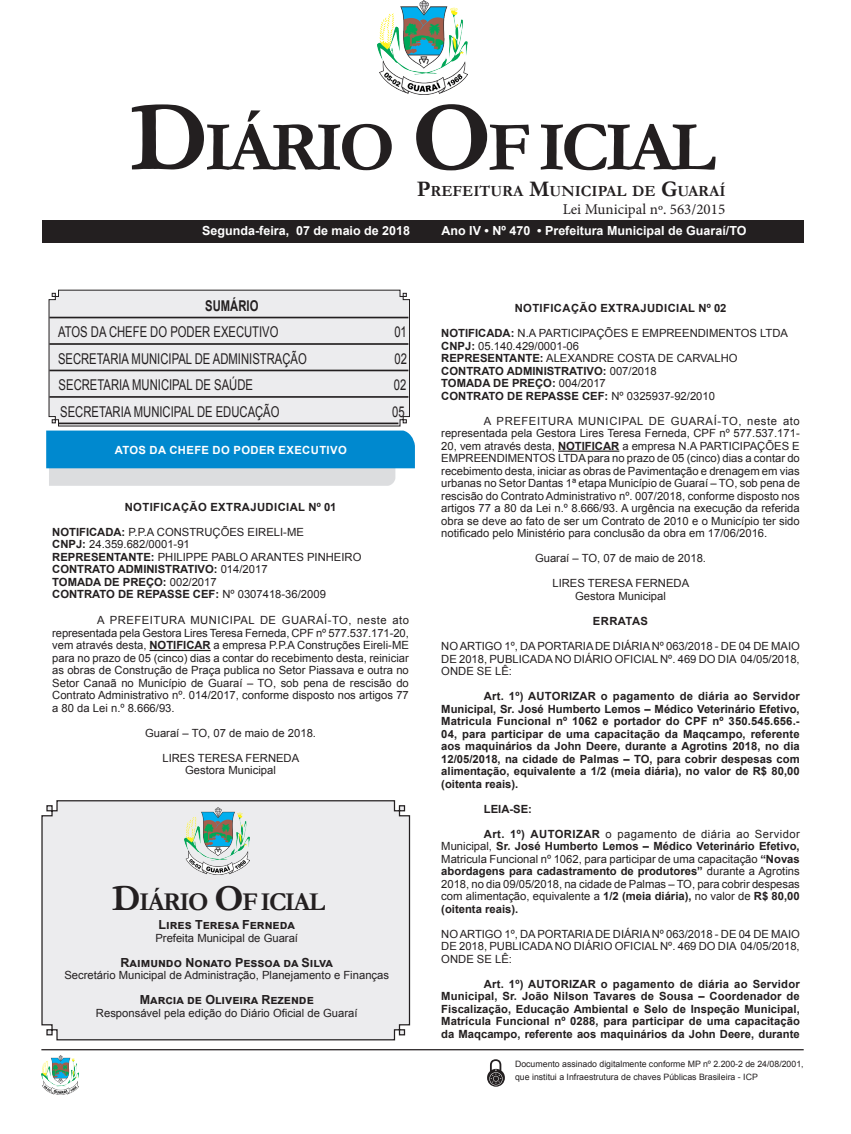
<style>
.page{position:relative;width:851px;height:1134px;background:#fff}
.page>*{position:absolute;margin:0;border:0;box-sizing:border-box;transform-origin:0 0}
.CORPO_DE_TEXTO{font:700 70.88px "Garamond";letter-spacing:-.06em;color:#231f20}
.CORPO_DE_TEXTO-2{font:700 25.88px "Garamond";letter-spacing:-.06em;color:#231f20}
.CORPO_DE_TEXTO-3{font:700 15.62px "Garamond";color:#231f20}
.t1{font:15px "Minion Pro";color:#231f20}
.Nome_Secretário{font:14.88px "Arial";color:#231f20;scale:.76 1}
.Nome_Secretário-2{font:700 14.88px "Arial";color:#231f20;scale:.76 1}
.t2{font:700 12.5px "Arial";color:#fff}
.Assinatura{font:700 12.5px "Arial";color:#231f20}
.CORPO_DE_TEXTO-4{font:11.25px/12.5px "Arial";color:#231f20;text-align:justify}
.CORPO_DE_TEXTO-5{font:700 11.25px/12.5px "Arial";color:#231f20;text-align:justify}
.SEM_PARAGRAFO{font:11.25px/12.5px "Arial";color:#231f20;text-align:justify}
.Assinatura-2{font:11.25px "Arial";color:#231f20}
.SEM_PARAGRAFO-2{font:700 11.25px "Arial";color:#231f20}
.TITULOS{font:700 11.25px "Arial";letter-spacing:.035em;color:#231f20}
.t3{font:700 11.25px "Arial";letter-spacing:.035em;color:#fff}
.Assinatura-3{font:700 11.25px "Arial";letter-spacing:.035em;color:#231f20}
.CORPO_DE_TEXTO-6{font:8.75px/12.5px "Arial";color:#231f20}
.s1{font-size:101.25px}
.s2{font-size:22.38px}
.s3{font-weight:700}
.s4{font-weight:400}
.s5{font-size:36.88px}
</style>
<div class="page">
<div style="left:42px;top:220px;width:760px;height:22px;background:#231f20"></div>
<hr style="left:41px;top:1049px;width:762px;height:1px;background:#231f20">
<img style="left:378px;top:0;width:89px;height:95px">
<img style="left:41px;top:1056px;width:37px;height:39px">
<svg style="left:487px;top:1059px;width:18px;height:28px"></svg>
<div style="left:41px;top:800px;width:369px;height:241px;background:#ececee"></div>
<img style="left:185px;top:807px;width:64px;height:68px">
<svg style="left:48px;top:289px;width:362px;height:138px;background:#dcdcde"></svg>
<hr style="left:149px;top:650px;width:62px;height:1px;background:#231f20">
<svg style="left:46px;top:431px;width:369px;height:55px;background:#48a5d5"></svg>
<hr style="left:558px;top:451px;width:61px;height:1px;background:#231f20">
<p class="CORPO_DE_TEXTO" style="left:129px;top:99px;width:587px"><span class="s1">D</span>IÁRIO <span class="s1">O</span>F ICIAL</p>
<p class="CORPO_DE_TEXTO-3" style="left:417px;top:181px;width:310px"><span class="s2">P</span>REFEITURA <span class="s2">M</span>UNICIPAL DE <span class="s2">G</span>UARAÍ</p>
<p class="t1" style="left:562px;top:199px;width:164px">Lei Municipal nº. 563/2015</p>
<p class="t2" style="left:202px;top:222px;width:209px">Segunda-feira, 07 de maio de 2018</p>
<p class="t2" style="left:441px;top:222px;width:306px">Ano IV • Nº 470 • Prefeitura Municipal de Guaraí/TO</p>
<p class="Nome_Secretário-2" style="left:205px;top:295px;width:71px">SUMÁRIO</p>
<p class="Nome_Secretário" style="left:58px;top:322px;width:291px">ATOS DA CHEFE DO PODER EXECUTIVO</p>
<p class="Nome_Secretário" style="left:394px;top:322px;width:18px">01</p>
<p class="Nome_Secretário" style="left:58px;top:348px;width:329px">SECRETARIA MUNICIPAL DE ADMINISTRAÇÃO</p>
<p class="Nome_Secretário" style="left:394px;top:348px;width:18px">02</p>
<p class="Nome_Secretário" style="left:59px;top:375px;width:257px">SECRETARIA MUNICIPAL DE SAÚDE</p>
<p class="Nome_Secretário" style="left:394px;top:375px;width:18px">02</p>
<p class="Nome_Secretário" style="left:60px;top:401px;width:290px">SECRETARIA MUNICIPAL DE EDUCAÇÃO</p>
<p class="Nome_Secretário" style="left:392px;top:401px;width:18px">05</p>
<p class="t3" style="left:115px;top:442px;width:233px">ATOS DA CHEFE DO PODER EXECUTIVO</p>
<p class="TITULOS" style="left:125px;top:499px;width:213px">NOTIFICAÇÃO EXTRAJUDICIAL Nº 01</p>
<p class="SEM_PARAGRAFO" style="left:52px;top:525px;width:253px"><span class="s3">NOTIFICADA:</span> P.P.A CONSTRUÇÕES EIRELI-ME</p>
<p class="SEM_PARAGRAFO" style="left:52px;top:538px;width:139px"><span class="s3">CNPJ:</span> 24.359.682/0001-91</p>
<p class="SEM_PARAGRAFO" style="left:52px;top:550px;width:311px"><span class="s3">REPRESENTANTE:</span> PHILIPPE PABLO ARANTES PINHEIRO</p>
<p class="SEM_PARAGRAFO-2" style="left:52px;top:561px;width:217px">CONTRATO ADMINISTRATIVO: <span class="s4">014/2017</span></p>
<p class="SEM_PARAGRAFO-2" style="left:52px;top:574px;width:166px">TOMADA DE PREÇO: <span class="s4">002/2017</span></p>
<p class="SEM_PARAGRAFO-2" style="left:52px;top:586px;width:275px">CONTRATO DE REPASSE CEF: <span class="s4">Nº 0307418-36/2009</span></p>
<p class="CORPO_DE_TEXTO-4" style="left:52px;top:614px;width:358px;text-indent:45px">A PREFEITURA MUNICIPAL DE GUARAÍ-TO, neste ato representada pela Gestora Lires Teresa Ferneda, CPF nº 577.537.171-20, vem através desta, <span class="s3">NOTIFICAR</span> a empresa P.P.A Construções Eireli-ME para no prazo de 05 (cinco) dias a contar do recebimento desta, reiniciar as obras de Construção de Praça publica no Setor Piassava e outra no Setor Canaã no Município de Guaraí – TO, sob pena de rescisão do Contrato Administrativo nº. 014/2017, conforme disposto nos artigos 77 a 80 da Lei n.º 8.666/93.</p>
<p class="Assinatura-2" style="left:145px;top:725px;width:172px">Guaraí – TO, 07 de maio de 2018.</p>
<p class="Assinatura-2" style="left:162px;top:750px;width:138px">LIRES TERESA FERNEDA</p>
<p class="Assinatura-2" style="left:185px;top:763px;width:92px">Gestora Municipal</p>
<p class="CORPO_DE_TEXTO-2" style="left:112px;top:884px;width:215px"><span class="s5">D</span>IÁRIO <span class="s5">O</span>F ICIAL</p>
<p class="Assinatura" style="left:158px;top:916px;width:137px">Lires Teresa Ferneda</p>
<p class="Assinatura-2" style="left:155px;top:930px;width:144px">Prefeita Municipal de Guaraí</p>
<p class="Assinatura" style="left:120px;top:954px;width:213px">Raimundo Nonato Pessoa da Silva</p>
<p class="Assinatura-2" style="left:64px;top:968px;width:326px">Secretário Municipal de Administração, Planejamento e Finanças</p>
<p class="Assinatura" style="left:140px;top:991px;width:175px">Marcia de Oliveira Rezende</p>
<p class="Assinatura-2" style="left:96px;top:1005px;width:263px">Responsável pela edição do Diário Oficial de Guaraí</p>
<p class="TITULOS" style="left:514px;top:301px;width:213px">NOTIFICAÇÃO EXTRAJUDICIAL Nº 02</p>
<p class="SEM_PARAGRAFO" style="left:441px;top:327px;width:348px"><span class="s3">NOTIFICADA:</span> N.A PARTICIPAÇÕES E EMPREENDIMENTOS LTDA</p>
<p class="SEM_PARAGRAFO" style="left:441px;top:340px;width:139px"><span class="s3">CNPJ:</span> 05.140.429/0001-06</p>
<p class="SEM_PARAGRAFO" style="left:441px;top:352px;width:298px"><span class="s3">REPRESENTANTE:</span> ALEXANDRE COSTA DE CARVALHO</p>
<p class="SEM_PARAGRAFO-2" style="left:441px;top:363px;width:217px">CONTRATO ADMINISTRATIVO: <span class="s4">007/2018</span></p>
<p class="SEM_PARAGRAFO-2" style="left:441px;top:376px;width:166px">TOMADA DE PREÇO: <span class="s4">004/2017</span></p>
<p class="SEM_PARAGRAFO-2" style="left:441px;top:388px;width:275px">CONTRATO DE REPASSE CEF: <span class="s4">Nº 0325937-92/2010</span></p>
<p class="CORPO_DE_TEXTO-4" style="left:441px;top:415px;width:360px;text-indent:43px">A PREFEITURA MUNICIPAL DE GUARAÍ-TO, neste ato representada pela Gestora Lires Teresa Ferneda, CPF nº 577.537.171- 20, vem através desta, <span class="s3">NOTIFICAR</span> a empresa N.A PARTICIPAÇÕES E EMPREENDIMENTOS LTDA para no prazo de 05 (cinco) dias a contar do recebimento desta, iniciar as obras de Pavimentação e drenagem em vias urbanas no Setor Dantas 1ª etapa Município de Guaraí – TO, sob pena de rescisão do Contrato Administrativo nº. 007/2018, conforme disposto nos artigos 77 a 80 da Lei n.º 8.666/93. A urgência na execução da referida obra se deve ao fato de ser um Contrato de 2010 e o Município ter sido notificado pelo Ministério para conclusão da obra em 17/06/2016.</p>
<p class="Assinatura-2" style="left:535px;top:551px;width:172px">Guaraí – TO, 07 de maio de 2018.</p>
<p class="Assinatura-2" style="left:552px;top:576px;width:138px">LIRES TERESA FERNEDA</p>
<p class="Assinatura-2" style="left:575px;top:588px;width:92px">Gestora Municipal</p>
<p class="Assinatura-3" style="left:593px;top:613px;width:57px">ERRATAS</p>
<p class="SEM_PARAGRAFO" style="left:441px;top:640px;width:360px">NO ARTIGO 1º, DA PORTARIA DE DIÁRIA Nº 063/2018 - DE 04 DE MAIO DE 2018, PUBLICADA NO DIÁRIO OFICIAL Nº. 469 DO DIA 04/05/2018, ONDE SE LÊ:</p>
<p class="CORPO_DE_TEXTO-5" style="left:441px;top:690px;width:360px;text-indent:43px">Art. 1º) AUTORIZAR o pagamento de diária ao Servidor Municipal, Sr. José Humberto Lemos – Médico Veterinário Efetivo, Matricula Funcional nº 1062 e portador do CPF nº 350.545.656.- 04, para participar de uma capacitação da Maqcampo, referente aos maquinários da John Deere, durante a Agrotins 2018, no dia 12/05/2018, na cidade de Palmas – TO, para cobrir despesas com alimentação, equivalente a 1/2 (meia diária), no valor de R$ 80,00 (oitenta reais).</p>
<p class="CORPO_DE_TEXTO-5" style="left:484px;top:802px;width:50px">LEIA-SE:</p>
<p class="CORPO_DE_TEXTO-4" style="left:441px;top:827px;width:360px;text-indent:43px"><span class="s3">Art. 1º) AUTORIZAR</span> o pagamento de diária ao Servidor Municipal, <span class="s3">Sr. José Humberto Lemos – Médico Veterinário Efetivo, </span>Matricula Funcional nº 1062, para participar de uma capacitação <span class="s3">“Novas abordagens para cadastramento de produtores”</span> durante a Agrotins 2018, no dia 09/05/2018, na cidade de Palmas – TO, para cobrir despesas com alimentação, equivalente a <span class="s3">1/2 (meia diária),</span> no valor de <span class="s3">R$ 80,00 (oitenta reais).</span></p>
<p class="SEM_PARAGRAFO" style="left:441px;top:927px;width:360px">NO ARTIGO 1º, DA PORTARIA DE DIÁRIA Nº 063/2018 - DE 04 DE MAIO DE 2018, PUBLICADA NO DIÁRIO OFICIAL Nº. 469 DO DIA 04/05/2018, ONDE SE LÊ:</p>
<p class="CORPO_DE_TEXTO-5" style="left:441px;top:977px;width:360px;text-indent:43px">Art. 1º) AUTORIZAR o pagamento de diária ao Servidor Municipal, Sr. João Nilson Tavares de Sousa – Coordenador de Fiscalização, Educação Ambiental e Selo de Inspeção Municipal, Matrícula Funcional nº 0288, para participar de uma capacitação da Maqcampo, referente aos maquinários da John Deere, durante</p>
<p class="CORPO_DE_TEXTO-6" style="left:515px;top:1058px;width:290px">Documento assinado digitalmente conforme MP nº 2.200-2 de 24/08/2001, que institui a Infraestrutura de chaves Públicas Brasileira - ICP</p>
</div>
